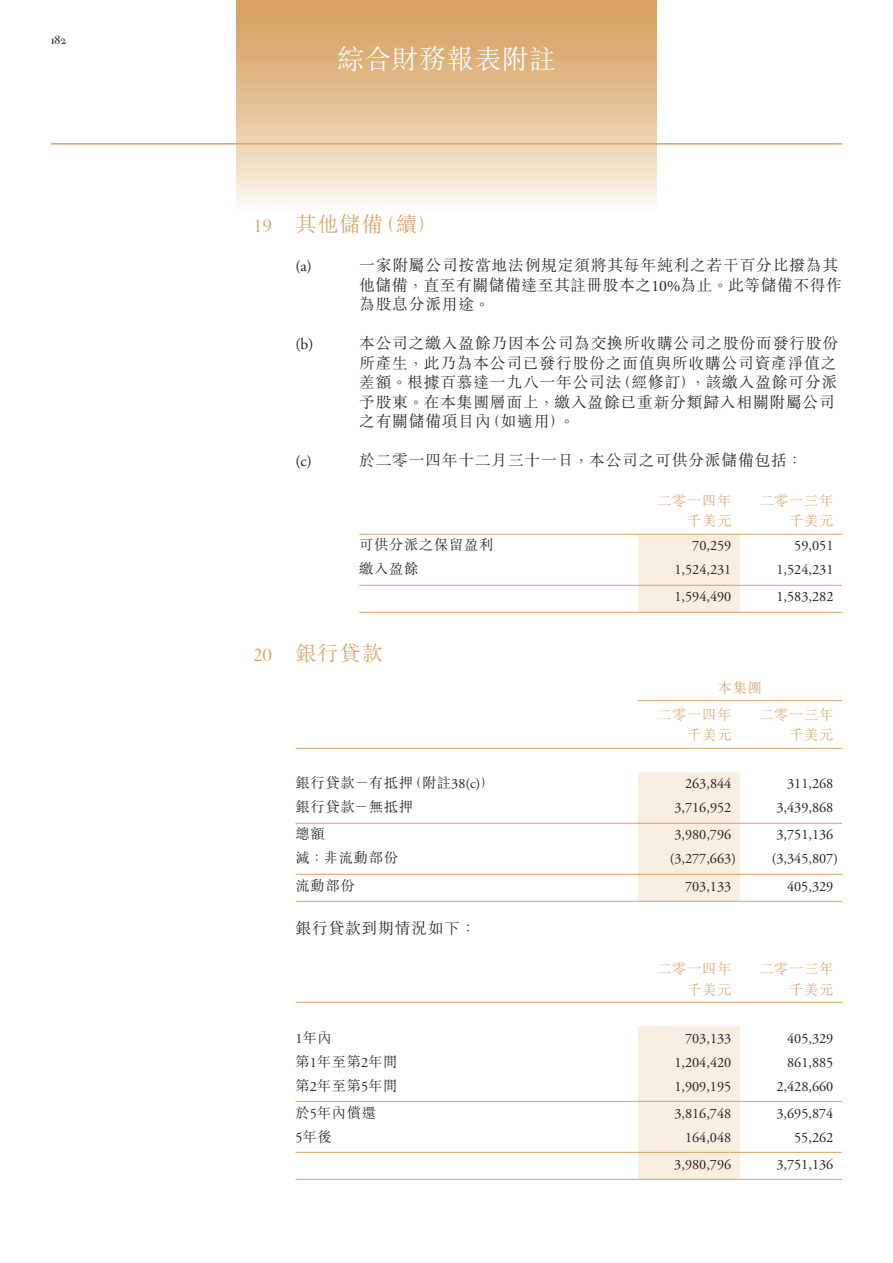
<style>
.page{position:relative;width:893px;height:1263px;background:#fff}
.page>*{position:absolute;margin:0;border:0;box-sizing:border-box;transform-origin:0 0}
.t1{font:300 27px "M Sung HK";letter-spacing:.015em;color:#fff}
.t2{font:300 21px "M Sung HK";letter-spacing:.05em;color:#d7a263}
.t3{font:300 15.75px/19.5px "M Sung HK";letter-spacing:.05em;color:#231f20}
.t4{font:15.75px "Adobe Garamond Pro";color:#231f20}
.t5{font:14.25px "Adobe Garamond Pro";color:#231f20}
.t6{font:300 14.25px "M Sung HK";letter-spacing:.05em;color:#231f20}
.t7{font:300 14.25px/27px "M Sung HK";letter-spacing:.05em;color:#d7a263}
.t8{font:12px "Parma Petit";color:#231f20}
.s1{font-family:"Perpetua";font-weight:400}
.s2{font-family:"Adobe Garamond Pro";font-weight:400}
</style>
<div class="page">
<svg style="left:236px;top:0;width:421px;height:205px;background:#e6c49b"></svg>
<hr style="left:51px;top:143px;width:791px;height:2px;background:#d7a263">
<div style="left:638px;top:535px;width:102px;height:77px;background:#f8eee1"></div>
<hr style="left:638px;top:612px;width:102px;height:1px;background:#d7a263">
<hr style="left:740px;top:612px;width:102px;height:1px;background:#d7a263">
<hr style="left:359px;top:612px;width:279px;height:1px;background:#d7a263">
<hr style="left:359px;top:585px;width:279px;height:1px;background:#d7a263">
<hr style="left:638px;top:585px;width:102px;height:1px;background:#d7a263">
<hr style="left:740px;top:585px;width:102px;height:1px;background:#d7a263">
<hr style="left:359px;top:534px;width:279px;height:1px;background:#d7a263">
<hr style="left:638px;top:534px;width:102px;height:1px;background:#d7a263">
<hr style="left:740px;top:534px;width:102px;height:1px;background:#d7a263">
<div style="left:638px;top:772px;width:102px;height:129px;background:#f8eee1"></div>
<hr style="left:296px;top:901px;width:342px;height:1px;background:#d7a263">
<hr style="left:638px;top:901px;width:102px;height:1px;background:#d7a263">
<hr style="left:740px;top:901px;width:102px;height:1px;background:#d7a263">
<hr style="left:638px;top:700px;width:102px;height:1px;background:#d7a263">
<hr style="left:740px;top:700px;width:102px;height:1px;background:#d7a263">
<hr style="left:296px;top:874px;width:342px;height:1px;background:#d7a263">
<hr style="left:638px;top:874px;width:102px;height:1px;background:#d7a263">
<hr style="left:740px;top:874px;width:102px;height:1px;background:#d7a263">
<hr style="left:296px;top:748px;width:342px;height:1px;background:#d7a263">
<hr style="left:638px;top:748px;width:102px;height:1px;background:#d7a263">
<hr style="left:740px;top:748px;width:102px;height:1px;background:#d7a263">
<hr style="left:296px;top:823px;width:342px;height:1px;background:#d7a263">
<hr style="left:638px;top:823px;width:102px;height:1px;background:#d7a263">
<hr style="left:740px;top:823px;width:102px;height:1px;background:#d7a263">
<div style="left:638px;top:1026px;width:102px;height:153px;background:#f8eee1"></div>
<hr style="left:638px;top:1179px;width:102px;height:1px;background:#d7a263">
<hr style="left:740px;top:1179px;width:102px;height:1px;background:#d7a263">
<hr style="left:296px;top:1179px;width:342px;height:1px;background:#d7a263">
<hr style="left:296px;top:1101px;width:342px;height:1px;background:#d7a263">
<hr style="left:638px;top:1101px;width:102px;height:1px;background:#d7a263">
<hr style="left:740px;top:1101px;width:102px;height:1px;background:#d7a263">
<hr style="left:296px;top:1152px;width:342px;height:1px;background:#d7a263">
<hr style="left:638px;top:1152px;width:102px;height:1px;background:#d7a263">
<hr style="left:740px;top:1152px;width:102px;height:1px;background:#d7a263">
<hr style="left:296px;top:1002px;width:342px;height:1px;background:#d7a263">
<hr style="left:638px;top:1002px;width:102px;height:1px;background:#d7a263">
<hr style="left:740px;top:1002px;width:102px;height:1px;background:#d7a263">
<p class="t8" style="left:51px;top:34px;width:17px">182</p>
<h1 class="t1" style="left:337px;top:40px;width:220px">綜合財務報表附註</h1>
<h2 class="t2" style="left:253px;top:210px;width:186px"><span class="s1">19</span> 其他儲備（續）</h2>
<p class="t4" style="left:296px;top:257px;width:18px">(a)</p>
<p class="t3" style="left:359px;top:255px;width:484px">一家附屬公司按當地法例規定須將其每年純利之若干百分比撥為其他儲備，直至有關儲備達至其註冊股本之<span class="s2">10%</span>為止。此等儲備不得作為股息分派用途。</p>
<p class="t4" style="left:295px;top:335px;width:19px">(b)</p>
<p class="t3" style="left:359px;top:333px;width:480px">本公司之繳入盈餘乃因本公司為交換所收購公司之股份而發行股份所產生，此乃為本公司已發行股份之面值與所收購公司資產淨值之差額。根據百慕達一九八一年公司法（經修訂），該繳入盈餘可分派予股東。在本集團層面上，繳入盈餘已重新分類歸入相關附屬公司之有關儲備項目內（如適用）。</p>
<p class="t4" style="left:295px;top:452px;width:18px">(c)</p>
<p class="t3" style="left:359px;top:450px;width:445px">於二零一四年十二月三十一日，本公司之可供分派儲備包括：</p>
<p class="t7" style="left:657px;top:486px;width:76px">二零一四年</p>
<p class="t7" style="left:759px;top:486px;width:76px">二零一三年</p>
<p class="t7" style="left:687px;top:507px;width:46px">千美元</p>
<p class="t7" style="left:789px;top:507px;width:46px">千美元</p>
<p class="t6" style="left:359px;top:535px;width:135px">可供分派之保留盈利</p>
<p class="t5" style="left:692px;top:537px;width:41px">70,259</p>
<p class="t5" style="left:794px;top:537px;width:41px">59,051</p>
<p class="t6" style="left:359px;top:559px;width:61px">繳入盈餘</p>
<p class="t5" style="left:674px;top:561px;width:58px">1,524,231</p>
<p class="t5" style="left:776px;top:561px;width:58px">1,524,231</p>
<p class="t5" style="left:674px;top:588px;width:58px">1,594,490</p>
<p class="t5" style="left:776px;top:588px;width:58px">1,583,282</p>
<h2 class="t2" style="left:253px;top:639px;width:131px"><span class="s1">20</span> 銀行貸款</h2>
<p class="t7" style="left:657px;top:673px;width:106px;text-indent:61px">本集團二零一四年</p>
<p class="t7" style="left:759px;top:700px;width:76px">二零一三年</p>
<p class="t7" style="left:687px;top:721px;width:46px">千美元</p>
<p class="t7" style="left:789px;top:721px;width:46px">千美元</p>
<p class="t6" style="left:295px;top:773px;width:201px">銀行貸款－有抵押（附註<span class="s2">38(c)</span>）</p>
<p class="t5" style="left:685px;top:775px;width:48px">263,844</p>
<p class="t5" style="left:787px;top:775px;width:48px">311,268</p>
<p class="t6" style="left:295px;top:797px;width:119px">銀行貸款－無抵押</p>
<p class="t5" style="left:674px;top:799px;width:58px">3,716,952</p>
<p class="t5" style="left:776px;top:799px;width:58px">3,439,868</p>
<p class="t6" style="left:295px;top:824px;width:31px">總額</p>
<p class="t5" style="left:674px;top:826px;width:58px">3,980,796</p>
<p class="t5" style="left:776px;top:826px;width:58px">3,751,136</p>
<p class="t6" style="left:295px;top:848px;width:104px">減：非流動部份</p>
<p class="t5" style="left:670px;top:850px;width:68px">(3,277,663)</p>
<p class="t5" style="left:772px;top:850px;width:68px">(3,345,807)</p>
<p class="t6" style="left:295px;top:875px;width:61px">流動部份</p>
<p class="t5" style="left:685px;top:877px;width:48px">703,133</p>
<p class="t5" style="left:787px;top:877px;width:48px">405,329</p>
<p class="t3" style="left:296px;top:918px;width:182px">銀行貸款到期情況如下：</p>
<p class="t7" style="left:657px;top:954px;width:76px">二零一四年</p>
<p class="t7" style="left:759px;top:954px;width:76px">二零一三年</p>
<p class="t7" style="left:687px;top:975px;width:46px">千美元</p>
<p class="t7" style="left:789px;top:975px;width:46px">千美元</p>
<p class="t6" style="left:296px;top:1027px;width:38px"><span class="s2">1</span>年內</p>
<p class="t5" style="left:685px;top:1029px;width:48px">703,133</p>
<p class="t5" style="left:787px;top:1029px;width:48px">405,329</p>
<p class="t6" style="left:295px;top:1051px;width:103px">第<span class="s2">1</span>年至第<span class="s2">2</span>年間</p>
<p class="t5" style="left:674px;top:1053px;width:58px">1,204,420</p>
<p class="t5" style="left:787px;top:1053px;width:48px">861,885</p>
<p class="t6" style="left:295px;top:1075px;width:103px">第<span class="s2">2</span>年至第<span class="s2">5</span>年間</p>
<p class="t5" style="left:674px;top:1077px;width:58px">1,909,195</p>
<p class="t5" style="left:776px;top:1077px;width:58px">2,428,660</p>
<p class="t6" style="left:295px;top:1102px;width:82px">於<span class="s2">5</span>年內償還</p>
<p class="t5" style="left:674px;top:1104px;width:58px">3,816,748</p>
<p class="t5" style="left:776px;top:1104px;width:58px">3,695,874</p>
<p class="t6" style="left:295px;top:1126px;width:38px"><span class="s2">5</span>年後</p>
<p class="t5" style="left:685px;top:1128px;width:48px">164,048</p>
<p class="t5" style="left:794px;top:1128px;width:41px">55,262</p>
<p class="t5" style="left:674px;top:1155px;width:58px">3,980,796</p>
<p class="t5" style="left:776px;top:1155px;width:58px">3,751,136</p>
</div>
